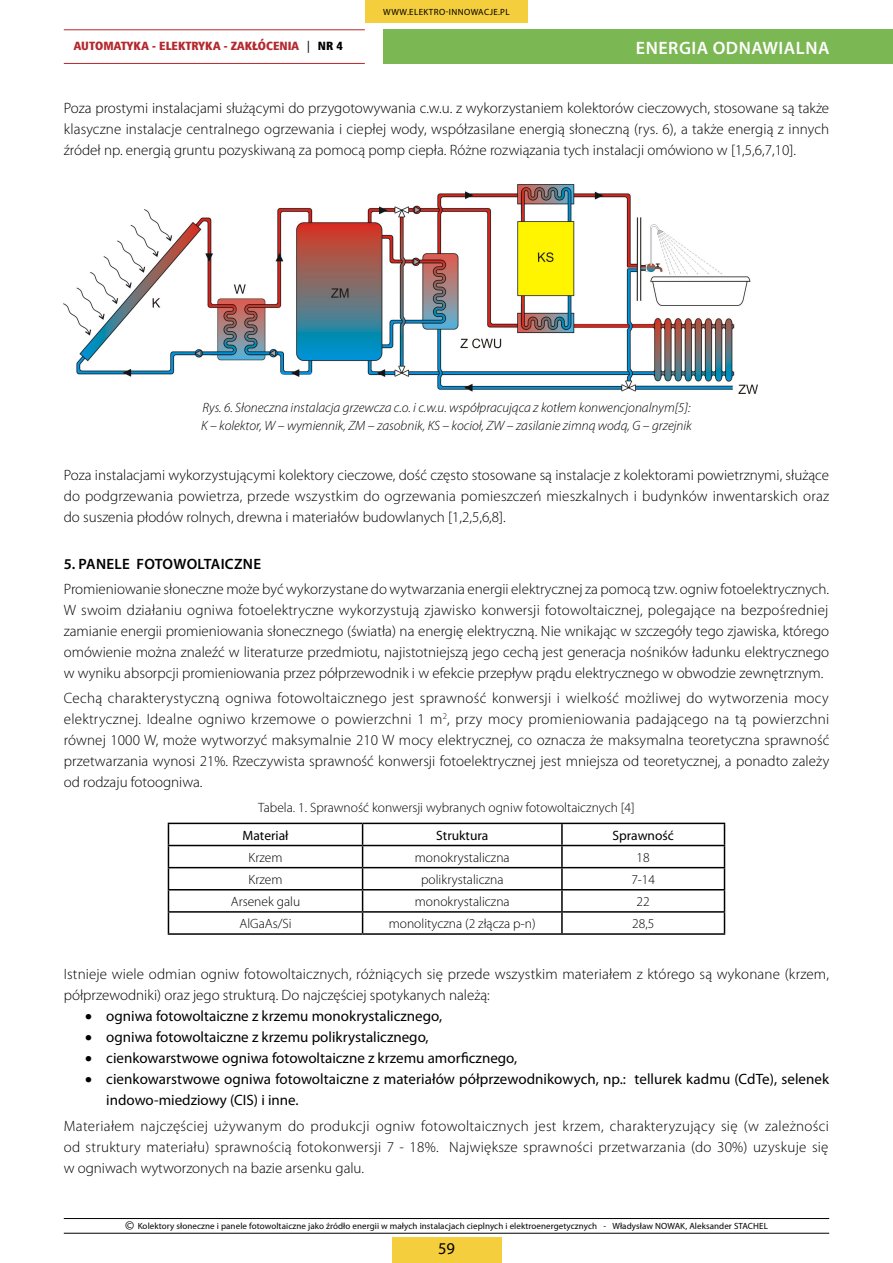
<style>
.page{position:relative;width:893px;height:1263px;background:#fff}
.page>*{position:absolute;margin:0;border:0;box-sizing:border-box;transform-origin:0 0}
.t1{font:600 18px "Myriad Pro";letter-spacing:.03em;color:#fff}
.t2{font:16.5px "Myriad Pro";color:#000}
.t3{font:300 15px/21px "Myriad Pro";color:#000;text-align:justify}
.t4{font:15px/21px "Myriad Pro";color:#000}
.t5{font:600 15px "Myriad Pro";letter-spacing:.02em;color:#000}
.t6{font:300 13.5px "Myriad Pro";color:#000}
.t7{font:italic 300 13.5px/18px "Myriad Pro";color:#000}
.t8{font:13.5px "Myriad Pro";color:#000}
.t9{font:12px "Humnst 777 X Blk Cn EU";color:#b4282e}
.t10{font:9px "Myriad Pro";letter-spacing:.01em;color:#000}
.t11{font:9px "Myriad Pro";letter-spacing:.045em;color:#000}
.s1{font-family:"Humnst 777 EU";color:#000}
.s2{color:#000}
.s3{font-size:13.5px}
</style>
<div class="page">
<div style="left:365px;top:0;width:163px;height:22px;background:#f4ce3c"></div>
<div style="left:392px;top:1237px;width:109px;height:26px;background:#f4ce3c"></div>
<hr style="left:64px;top:63px;width:301px;height:1px;background:#b4282e">
<hr style="left:64px;top:29px;width:301px;height:1px;background:#b4282e">
<hr style="left:64px;top:1218px;width:765px;height:1px;background:#000">
<hr style="left:64px;top:1233px;width:765px;height:1px;background:#000">
<div style="left:383px;top:30px;width:510px;height:34px;background:#7bb752"></div>
<img style="left:64px;top:184px;width:693px;height:210px">
<hr style="left:168px;top:823px;width:195px;height:1px;background:#000">
<hr style="left:363px;top:823px;width:199px;height:1px;background:#000">
<hr style="left:562px;top:823px;width:163px;height:1px;background:#000">
<hr style="left:561px;top:824px;width:2px;height:21px;background:#000">
<hr style="left:168px;top:845px;width:195px;height:1px;background:#000">
<hr style="left:363px;top:845px;width:199px;height:1px;background:#000">
<hr style="left:562px;top:845px;width:163px;height:1px;background:#000">
<hr style="left:561px;top:846px;width:2px;height:21px;background:#000">
<hr style="left:168px;top:867px;width:195px;height:1px;background:#000">
<hr style="left:363px;top:867px;width:199px;height:1px;background:#000">
<hr style="left:562px;top:867px;width:163px;height:1px;background:#000">
<hr style="left:561px;top:868px;width:2px;height:21px;background:#000">
<hr style="left:168px;top:889px;width:195px;height:1px;background:#000">
<hr style="left:363px;top:889px;width:199px;height:1px;background:#000">
<hr style="left:562px;top:889px;width:163px;height:1px;background:#000">
<hr style="left:561px;top:890px;width:2px;height:21px;background:#000">
<hr style="left:168px;top:911px;width:195px;height:2px;background:#000">
<svg style="left:168px;top:824px;width:1px;height:109px"></svg>
<hr style="left:363px;top:911px;width:199px;height:2px;background:#000">
<svg style="left:362px;top:824px;width:1px;height:109px"></svg>
<hr style="left:562px;top:911px;width:163px;height:2px;background:#000">
<hr style="left:561px;top:913px;width:2px;height:20px;background:#000">
<svg style="left:724px;top:824px;width:1px;height:109px"></svg>
<hr style="left:168px;top:933px;width:195px;height:2px;background:#000">
<hr style="left:363px;top:933px;width:199px;height:2px;background:#000">
<hr style="left:562px;top:933px;width:163px;height:2px;background:#000">
<p class="t9" style="left:74px;top:38px;width:270px">AUTOMATYKA - ELEKTRYKA - ZAKŁÓCENIA <span class="s1">|</span> <span class="s2">NR 4</span></p>
<p class="t11" style="left:383px;top:6px;width:128px">www.elektro-innowacje.pl</p>
<p class="t1" style="left:636px;top:36px;width:195px">ENERGIA ODNAWIALNA</p>
<p class="t3" style="left:64px;top:98px;width:767px">Poza prostymi instalacjami służącymi do przygotowywania c.w.u. z wykorzystaniem kolektorów cieczowych, stosowane są także klasyczne instalacje centralnego ogrzewania i ciepłej wody, współzasilane energią słoneczną (rys. 6), a także energią z innych źródeł np. energią gruntu pozyskiwaną za pomocą pomp ciepła. Różne rozwiązania tych instalacji omówiono w [1,5,6,7,10].</p>
<p class="t7" style="left:201px;top:399px;width:492px">Rys. 6. Słoneczna instalacja grzewcza c.o. i c.w.u. współpracująca z kotłem konwencjonalnym[5]:<br>K – kolektor, W – wymiennik, ZM – zasobnik, KS – kocioł, ZW – zasilanie zimną wodą, G – grzejnik</p>
<p class="t3" style="left:64px;top:465px;width:767px">Poza instalacjami wykorzystującymi kolektory cieczowe, dość często stosowane są instalacje z kolektorami powietrznymi, służące do podgrzewania powietrza, przede wszystkim do ogrzewania pomieszczeń mieszkalnych i budynków inwentarskich oraz do suszenia płodów rolnych, drewna i materiałów budowlanych [1,2,5,6,8].</p>
<p class="t5" style="left:64px;top:554px;width:199px">5. PANELE FOTOWOLTAICZNE</p>
<p class="t3" style="left:64px;top:579px;width:767px">Promieniowanie słoneczne może być wykorzystane do wytwarzania energii elektrycznej za pomocą tzw. ogniw fotoelektrycznych.<br>W swoim działaniu ogniwa fotoelektryczne wykorzystują zjawisko konwersji fotowoltaicznej, polegające na bezpośredniej zamianie energii promieniowania słonecznego (światła) na energię elektryczną. Nie wnikając w szczegóły tego zjawiska, którego omówienie można znaleźć w literaturze przedmiotu, najistotniejszą jego cechą jest generacja nośników ładunku elektrycznego w wyniku absorpcji promieniowania przez półprzewodnik i w efekcie przepływ prądu elektrycznego w obwodzie zewnętrznym.</p>
<p class="t3" style="left:64px;top:688px;width:767px">Cechą charakterystyczną ogniwa fotowoltaicznego jest sprawność konwersji i wielkość możliwej do wytworzenia mocy elektrycznej. Idealne ogniwo krzemowe o powierzchni 1 m<sup>2</sup>, przy mocy promieniowania padającego na tą powierzchni równej 1000 W, może wytworzyć maksymalnie 210 W mocy elektrycznej, co oznacza że maksymalna teoretyczna sprawność przetwarzania wynosi 21%. Rzeczywista sprawność konwersji fotoelektrycznej jest mniejsza od teoretycznej, a ponadto zależy od rodzaju fotoogniwa.</p>
<p class="t6" style="left:258px;top:800px;width:378px">Tabela. 1. Sprawność konwersji wybranych ogniw fotowoltaicznych [4]</p>
<p class="t8" style="left:243px;top:827px;width:47px">Materiał</p>
<p class="t8" style="left:436px;top:827px;width:54px">Struktura</p>
<p class="t8" style="left:613px;top:827px;width:63px">Sprawność</p>
<p class="t6" style="left:249px;top:850px;width:35px">Krzem</p>
<p class="t6" style="left:415px;top:850px;width:96px">monokrystaliczna</p>
<p class="t6" style="left:637px;top:850px;width:15px">18</p>
<p class="t6" style="left:249px;top:872px;width:35px">Krzem</p>
<p class="t6" style="left:421px;top:872px;width:84px">polikrystaliczna</p>
<p class="t6" style="left:631px;top:872px;width:25px">7-14</p>
<p class="t6" style="left:231px;top:894px;width:71px">Arsenek galu</p>
<p class="t6" style="left:415px;top:894px;width:96px">monokrystaliczna</p>
<p class="t6" style="left:637px;top:894px;width:15px">22</p>
<p class="t6" style="left:239px;top:916px;width:54px">AlGaAs/Si</p>
<p class="t6" style="left:389px;top:916px;width:148px">monolityczna (2 złącza p-n)</p>
<p class="t6" style="left:632px;top:916px;width:24px">28,5</p>
<p class="t3" style="left:64px;top:964px;width:767px">Istnieje wiele odmian ogniw fotowoltaicznych, różniących się przede wszystkim materiałem z którego są wykonane (krzem, półprzewodniki) oraz jego strukturą. Do najczęściej spotykanych należą:</p>
<p class="t4" style="left:85px;top:1005px;width:359px">• ogniwa fotowoltaiczne z krzemu monokrystalicznego,</p>
<p class="t4" style="left:85px;top:1026px;width:345px">• ogniwa fotowoltaiczne z krzemu polikrystalicznego,</p>
<p class="t4" style="left:85px;top:1047px;width:434px">• cienkowarstwowe ogniwa fotowoltaiczne z krzemu amorficznego,</p>
<p class="t4" style="left:106px;top:1068px;width:725px;text-indent:-21px">• cienkowarstwowe ogniwa fotowoltaiczne z materiałów półprzewodnikowych, np.: tellurek kadmu (CdTe), selenek indowo-miedziowy (CIS) i inne.</p>
<p class="t3" style="left:64px;top:1115px;width:767px">Materiałem najczęściej używanym do produkcji ogniw fotowoltaicznych jest krzem, charakteryzujący się (w zależności od struktury materiału) sprawnością fotokonwersji 7 - 18%. Największe sprawności przetwarzania (do 30%) uzyskuje się w ogniwach wytworzonych na bazie arsenku galu.</p>
<p class="t10" style="left:125px;top:1220px;width:537px"><span class="s3">©</span> Kolektory słoneczne i panele fotowoltaiczne jako źródło energii w małych instalacjach cieplnych i elektroenergetycznych - Władysław NOWAK</p>
<p class="t10" style="left:685px;top:1220px;width:79px">, Aleksander STACHEL</p>
<p class="t2" style="left:438px;top:1238px;width:18px">59</p>
</div>
